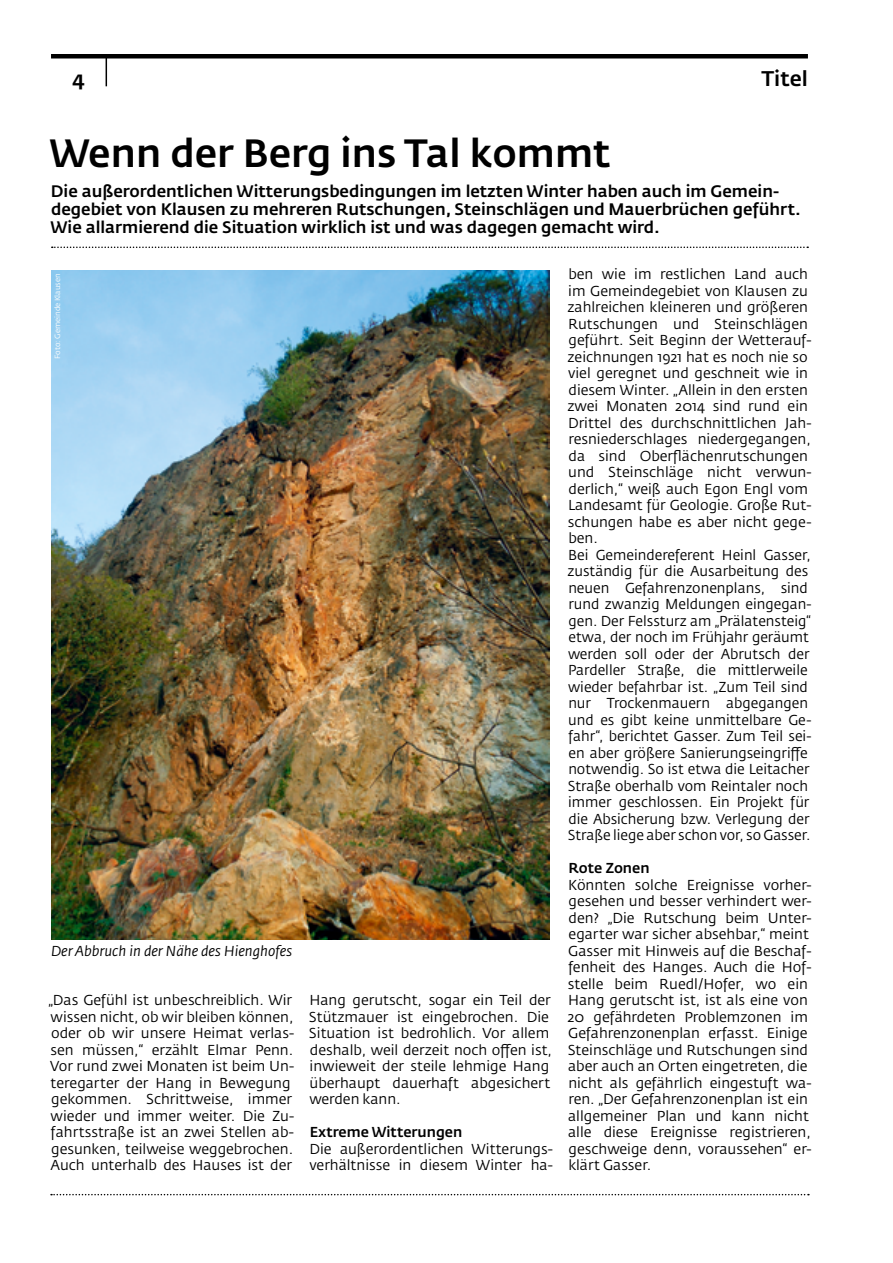
<style>
.page{position:relative;width:893px;height:1263px;background:#fff}
.page>*{position:absolute;margin:0;border:0;box-sizing:border-box;transform-origin:0 0}
.t1{font:500 39px "Fedra Sans Std";color:#000}
.t2{font:500 21px "Fedra Sans Std";color:#000}
.t3{font:500 16.5px/18px "Fedra Sans Std";color:#000}
.t4{font:14.25px/16.5px "Fedra Sans Std";color:#000}
.t5{font:italic 14.25px "Fedra Sans Std";color:#000}
.t6{font:500 14.25px "Fedra Sans Std";color:#000}
.t7{font:7.5px "Fedra Sans Std";color:#fff}
</style>
<div class="page">
<hr style="left:51px;top:54px;width:757px;height:4px;background:#000">
<svg style="left:106px;top:58px;width:1px;height:28px"></svg>
<svg style="left:51px;top:1194px;width:758px;height:1px"></svg>
<svg style="left:52px;top:247px;width:756px;height:1px"></svg>
<img style="left:51px;top:270px;width:498px;height:669px">
<h2 class="t2" style="left:73px;top:66px;width:14px">4</h2>
<h2 class="t2" style="left:762px;top:66px;width:48px">Titel</h2>
<h1 class="t1" style="left:50px;top:128px;width:563px">Wenn der Berg ins Tal kommt</h1>
<p class="t3" style="left:50px;top:182px;width:752px">Die außerordentlichen Witterungsbedingungen im letzten Winter haben auch im Gemein&shy;degebiet von Klausen zu mehreren Rutschungen, Steinschlägen und Mauerbrüchen geführt.<br>Wie allarmierend die Situation wirklich ist und was dagegen gemacht wird.</p>
<p class="t7" style="left:53px;top:359px;width:87px;rotate:-90deg">Foto: Gemeinde Klausen</p>
<p class="t5" style="left:51px;top:942px;width:243px">Der Abbruch in der Nähe des Hienghofes</p>
<p class="t4" style="left:48px;top:992px;width:247px">„Das Gefühl ist unbeschreiblich. Wir wissen nicht, ob wir bleiben können, oder ob wir unsere Heimat verlas&shy;sen müssen,“ erzählt Elmar Penn.<br>Vor rund zwei Monaten ist beim Un&shy;teregarter der Hang in Bewegung gekommen. Schrittweise, immer wieder und immer weiter. Die Zu&shy;fahrtsstraße ist an zwei Stellen ab&shy;gesunken, teilweise weggebrochen.<br>Auch unterhalb des Hauses ist der</p>
<p class="t4" style="left:309px;top:992px;width:245px">Hang gerutscht, sogar ein Teil der<br>Stützmauer ist eingebrochen. Die<br>Situation ist bedrohlich. Vor allem deshalb, weil derzeit noch offen ist, inwieweit der steile lehmige Hang überhaupt dauerhaft abgesichert werden kann.</p>
<p class="t6" style="left:310px;top:1123px;width:154px">Extreme Witterungen</p>
<p class="t4" style="left:309px;top:1141px;width:245px">Die außerordentlichen Witterungs&shy;verhältnisse in diesem Winter ha-</p>
<p class="t4" style="left:567px;top:266px;width:245px">ben wie im restlichen Land auch im Gemeindegebiet von Klausen zu zahlreichen kleineren und größeren Rutschungen und Steinschlägen geführt. Seit Beginn der Wetterauf&shy;zeichnungen 1921 hat es noch nie so viel geregnet und geschneit wie in diesem Winter. „Allein in den ersten zwei Monaten 2014 sind rund ein Drittel des durchschnittlichen Jah&shy;resniederschlages niedergegangen, da sind Oberflächenrutschungen und Steinschläge nicht verwun&shy;derlich,“ weiß auch Egon Engl vom Landesamt für Geologie. Große Rut&shy;schungen habe es aber nicht gege&shy;ben.<br>Bei Gemeindereferent Heinl Gasser, zuständig für die Ausarbeitung des neuen Gefahrenzonenplans, sind rund zwanzig Meldungen eingegan&shy;gen. Der Felssturz am „Prälatensteig“ etwa, der noch im Frühjahr geräumt werden soll oder der Abrutsch der Pardeller Straße, die mittlerweile wieder befahrbar ist. „Zum Teil sind nur Trockenmauern abgegangen und es gibt keine unmittelbare Ge&shy;fahr“, berichtet Gasser. Zum Teil sei&shy;en aber größere Sanierungseingriffe notwendig. So ist etwa die Leitacher Straße oberhalb vom Reintaler noch immer geschlossen. Ein Projekt für die Absicherung bzw. Verlegung der Straße liege aber schon vor, so Gasser.</p>
<p class="t6" style="left:568px;top:859px;width:83px">Rote Zonen</p>
<p class="t4" style="left:568px;top:877px;width:245px">Könnten solche Ereignisse vorher&shy;gesehen und besser verhindert wer&shy;den? „Die Rutschung beim Unter&shy;egarter war sicher absehbar,“ meint Gasser mit Hinweis auf die Beschaf&shy;fenheit des Hanges. Auch die Hof&shy;stelle beim Ruedl/Hofer, wo ein Hang gerutscht ist, ist als eine von 20 gefährdeten Problemzonen im Gefahrenzonenplan erfasst. Einige Steinschläge und Rutschungen sind aber auch an Orten eingetreten, die nicht als gefährlich eingestuft wa&shy;ren. „Der Gefahrenzonenplan ist ein allgemeiner Plan und kann nicht alle diese Ereignisse registrieren, geschweige denn, voraussehen“ er&shy;klärt Gasser.</p>
</div>
